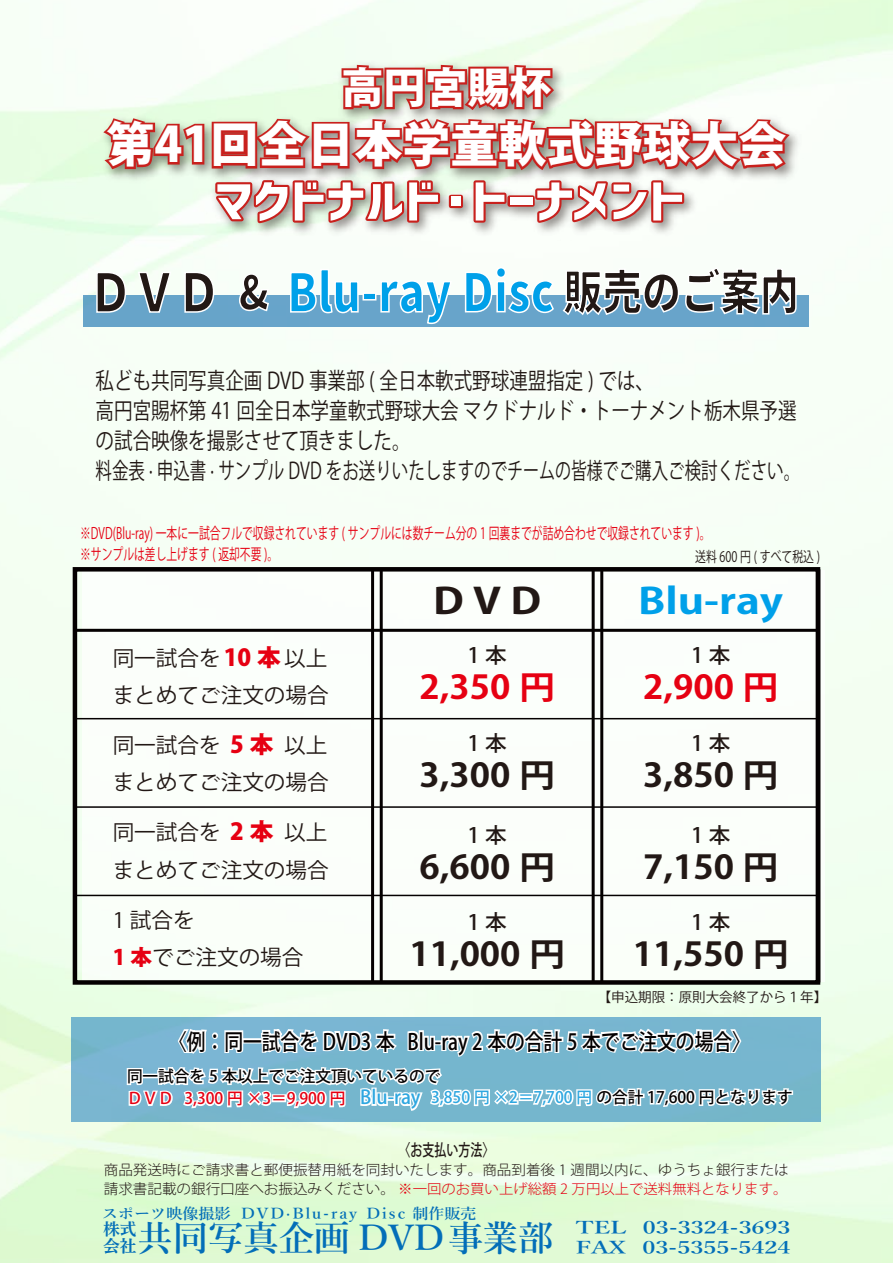
<style>
.page{position:relative;width:893px;height:1263px;background:#fff}
.page>*{position:absolute;margin:0;border:0;box-sizing:border-box;transform-origin:0 0}
.t1{font:800 48px "Koz Go Pro";color:#fff}
.t2{font:800 42px "Koz Go Pro";color:#fff}
.t3{font:700 35.4px "Koz Go Pro";color:#00a0e9;scale:1.23 1}
.t4{font:700 35.4px "Koz Go Pro";color:#221815;scale:1.23 1}
.t5{font:600 35.25px "Yu Mincho";color:#036eb8}
.t6{font:700 32.55px "Koz Go Pro";color:#221815;scale:1.09 1}
.t7{font:700 32.55px "Koz Go Pro";color:#e60012;scale:1.09 1}
.t8{font:800 23.25px "Koz Go Pro";color:#e60012}
.t9{font:22.8px/30px "Koz Go Pro";color:#221815;scale:.81 1}
.t10{font:500 22.2px "Koz Go Pro";color:#040000;scale:.84 1}
.t11{font:21.15px/37.2px "Koz Go Pro";color:#221815}
.t12{font:500 21.15px "Koz Go Pro";letter-spacing:.25em;color:#221815}
.t13{font:600 17.55px/19.6px "Yu Mincho";color:#036eb8;scale:1.41 1}
.t14{font:500 16.5px "Koz Go Pro";color:#221815;scale:.73 1}
.t15{font:500 15.9px/22.2px "Koz Go Pro";color:#040000}
.t16{font:15.75px/20.5px "Koz Go Pro";color:#e60012;scale:.69 1}
.t17{font:600 15px "Yu Mincho";color:#036eb8;scale:1.07 1}
.t18{font:14.4px "Koz Go Pro";color:#221815;scale:.75 1}
.t19{font:300 14.1px "Koz Go Pro";color:#221815}
.t20{font:300 13.95px "Koz Go Pro";color:#e60012}
.t21{font:13.5px "Koz Go Pr 6 N";color:#221815}
.s1{font-weight:800;color:#e60012}
.s2{color:#2ea7e0}
.s3{color:#e60012}
.s4{font-size:19.05px;color:#2ea7e0}
.s5{font-size:14.1px;color:#221815}
</style>
<div class="page">
<img style="left:0;top:0;width:893px;height:1263px">
<div style="left:72px;top:1016px;width:749px;height:105px;background:#77b6cf"></div>
<svg style="left:125px;top:985px;width:670px;height:236px"></svg>
<div style="left:82px;top:570px;width:743px;height:411px;background:#fff"></div>
<div style="left:73px;top:567px;width:747px;height:418px;border:4px solid #040000"></div>
<hr style="left:371px;top:569px;width:3px;height:413px;background:#040000">
<hr style="left:380px;top:569px;width:3px;height:413px;background:#040000">
<hr style="left:592px;top:569px;width:3px;height:413px;background:#040000">
<hr style="left:600px;top:569px;width:3px;height:413px;background:#040000">
<hr style="left:816px;top:569px;width:4px;height:413px;background:#040000">
<hr style="left:75px;top:629px;width:743px;height:3px;background:#040000">
<hr style="left:75px;top:718px;width:743px;height:1px;background:#040000">
<hr style="left:75px;top:806px;width:743px;height:2px;background:#040000">
<hr style="left:75px;top:895px;width:743px;height:1px;background:#040000">
<div style="left:84px;top:295px;width:725px;height:32px;background:#68a4ca"></div>
<svg style="left:95px;top:271px;width:32px;height:42px"></svg>
<svg style="left:137px;top:271px;width:35px;height:42px"></svg>
<svg style="left:184px;top:271px;width:31px;height:42px"></svg>
<svg style="left:238px;top:272px;width:32px;height:40px"></svg>
<svg style="left:289px;top:268px;width:70px;height:46px"></svg>
<div style="left:363px;top:293px;width:13px;height:7px;background:#00a0e9"></div>
<div style="left:363px;top:292px;width:13px;height:9px;border:2px solid #fff"></div>
<svg style="left:380px;top:279px;width:73px;height:46px"></svg>
<svg style="left:464px;top:266px;width:91px;height:48px"></svg>
<svg style="left:561px;top:266px;width:236px;height:49px"></svg>
<img style="left:207px;top:187px;width:494px;height:53px">
<svg style="left:449px;top:195px;width:14px;height:13px"></svg>
<svg style="left:509px;top:195px;width:24px;height:12px"></svg>
<svg style="left:210px;top:187px;width:232px;height:39px"></svg>
<div style="left:451px;top:197px;width:10px;height:9px;background:#fff"></div>
<svg style="left:471px;top:187px;width:38px;height:38px"></svg>
<div style="left:510px;top:197px;width:23px;height:8px;background:#fff"></div>
<svg style="left:533px;top:187px;width:153px;height:39px"></svg>
<img style="left:95px;top:56px;width:712px;height:131px">
<svg style="left:342px;top:65px;width:212px;height:45px;background:#c5423d"></svg>
<svg style="left:103px;top:118px;width:101px;height:51px;background:#c75f55"></svg>
<svg style="left:212px;top:119px;width:578px;height:51px;background:#c74c47"></svg>
<h2 class="t2" style="left:341px;top:60px;width:212px">高円宮賜杯</h2>
<h1 class="t1" style="left:107px;top:113px;width:681px">第41回全日本学童軟式野球大会</h1>
<p class="t9" style="left:96px;top:366px;width:871px">私ども共同写真企画 DVD 事業部 ( 全日本軟式野球連盟指定 ) では、<br>高円宮賜杯第 41 回全日本学童軟式野球大会 マクドナルド・トーナメント栃木県予選の試合映像を撮影させて頂きました。<br>料金表 · 申込書 · サンプル DVD をお送りいたしますのでチームの皆様でご購入ご検討ください。</p>
<p class="t16" style="left:80px;top:523px;width:915px">※DVD(Blu-ray) 一本に一試合フルで収録されています ( サンプルには数チーム分の 1 回裏までが詰め合わせで収録されています )。※サンプルは差し上げます ( 返却不要 )。</p>
<p class="t18" style="left:695px;top:547px;width:168px">送料 600 円 ( すべて税込 )</p>
<h3 class="t4" style="left:433px;top:578px;width:90px">D V D</h3>
<h3 class="t3" style="left:638px;top:578px;width:119px">Blu-ray</h3>
<p class="t8" style="left:224px;top:642px;width:59px">10 本</p>
<p class="t11" style="left:113px;top:640px;width:218px">同一試合を　　 以上まとめてご注文の場合</p>
<p class="t12" style="left:468px;top:642px;width:41px">1本</p>
<h3 class="t7" style="left:419px;top:666px;width:126px">2,350 円</h3>
<p class="t12" style="left:691px;top:642px;width:41px">1本</p>
<h3 class="t7" style="left:643px;top:666px;width:126px">2,900 円</h3>
<p class="t8" style="left:230px;top:729px;width:45px">5 本</p>
<p class="t11" style="left:113px;top:727px;width:218px">同一試合を　　 以上まとめてご注文の場合</p>
<p class="t11" style="left:113px;top:815px;width:218px">同一試合を　　 以上まとめてご注文の場合</p>
<p class="t11" style="left:113px;top:902px;width:192px">1 試合を<br><span class="s1">1 本</span>でご注文の場合</p>
<p class="t8" style="left:230px;top:817px;width:45px">2 本</p>
<p class="t12" style="left:468px;top:730px;width:41px">1本</p>
<p class="t12" style="left:691px;top:730px;width:41px">1本</p>
<h3 class="t6" style="left:419px;top:754px;width:126px">3,300 円</h3>
<h3 class="t6" style="left:643px;top:754px;width:126px">3,850 円</h3>
<p class="t12" style="left:468px;top:822px;width:41px">1本</p>
<p class="t12" style="left:691px;top:822px;width:41px">1本</p>
<h3 class="t6" style="left:419px;top:846px;width:126px">6,600 円</h3>
<h3 class="t6" style="left:643px;top:846px;width:126px">7,150 円</h3>
<p class="t12" style="left:468px;top:909px;width:41px">1本</p>
<p class="t12" style="left:691px;top:909px;width:41px">1本</p>
<h3 class="t6" style="left:409px;top:933px;width:144px">11,000 円</h3>
<h3 class="t6" style="left:633px;top:933px;width:144px">11,550 円</h3>
<p class="t21" style="left:598px;top:989px;width:231px">【申込期限：原則大会終了から１年】</p>
<p class="t10" style="left:168px;top:1027px;width:271px">〈例：同一試合を DVD3 本</p>
<p class="t10" style="left:407px;top:1027px;width:410px"><span class="s2">Blu-ray</span> 2 本の合計 5 本でご注文の場合〉</p>
<p class="t15" style="left:127px;top:1066px;width:667px">同一試合を 5 本以上でご注文頂いているので<br><span class="s3">ＤＶＤ 3,300 円 ×3＝9,900 円</span> <span class="s4">Blu-ray</span> <span class="s2">3,850 円 ×2＝7,700 円</span>の合計 17,600 円となります</p>
<p class="t14" style="left:398px;top:1139px;width:133px">〈お支払い方法〉</p>
<p class="t19" style="left:104px;top:1161px;width:687px">商品発送時にご請求書と郵便振替用紙を同封いたします。商品到着後 1 週間以内に、ゆうちょ銀行または</p>
<p class="t20" style="left:104px;top:1179px;width:685px"><span class="s5">請求書記載の銀行口座へお振込みください。</span> ※一回のお買い上げ総額 2 万円以上で送料無料となります。</p>
<p class="t17" style="left:102px;top:1205px;width:351px">スポーツ映像撮影 DVD·Blu-ray Disc 制作販売</p>
<h3 class="t5" style="left:102px;top:1218px;width:453px">㍿共同写真企画 DVD事業部</h3>
<p class="t13" style="left:575px;top:1218px;width:154px">TEL 03-3324-3693<br>FAX 03-5355-5424</p>
</div>
